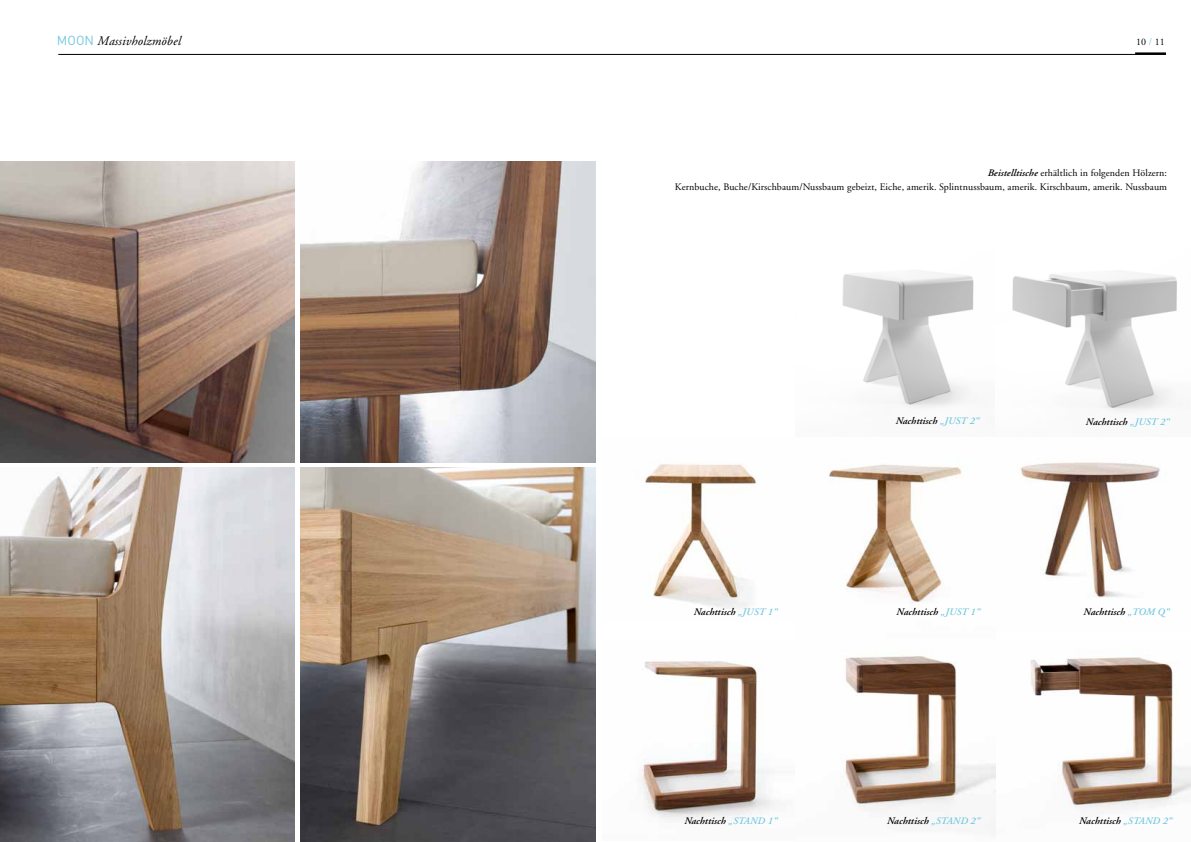
<style>
.page{position:relative;width:1191px;height:842px;background:#fff}
.page>*{position:absolute;margin:0;border:0;box-sizing:border-box;transform-origin:0 0}
.t1{font:italic 13px "Adobe Garamond";letter-spacing:.01em;color:#000}
.t2{font:10px/14px "Adobe Garamond";letter-spacing:.01em;color:#000;text-align:right}
.t3{font:italic 600 10px "Adobe Garamond";letter-spacing:.01em;color:#000}
.s1{font-family:"DIN";font-style:normal;color:#75c9e0}
.s2{color:#75c9e0}
.s3{font-weight:600;font-style:italic}
</style>
<div class="page">
<img style="left:0;top:468px;width:295px;height:374px">
<hr style="left:58px;top:54px;width:1108px;height:1px;background:#000">
<hr style="left:1135px;top:52px;width:31px;height:2px;background:#000">
<img style="left:300px;top:468px;width:295px;height:374px">
<img style="left:300px;top:162px;width:295px;height:300px">
<img style="left:0;top:162px;width:295px;height:300px">
<img style="left:642px;top:464px;width:115px;height:145px">
<img style="left:636px;top:656px;width:555px;height:164px">
<img style="left:842px;top:273px;width:335px;height:139px">
<img style="left:1018px;top:462px;width:142px;height:136px">
<img style="left:829px;top:464px;width:133px;height:139px">
<h1 class="t1" style="left:57px;top:34px;width:126px"><span class="s1">MOON</span> Massivholzmöbel</h1>
<p class="t2" style="left:1136px;top:35px;width:30px">10 <span class="s2">/</span> 11</p>
<p class="t2" style="left:675px;top:166px;width:494px"><span class="s3">Beistelltische</span> erhältlich in folgenden Hölzern:<br>Kernbuche, Buche/Kirschbaum/Nussbaum gebeizt, Eiche, amerik. Splintnussbaum, amerik. Kirschbaum, amerik. Nussbaum</p>
<p class="t3" style="left:895px;top:415px;width:85px">Nachttisch <span class="s2">„just 2“</span></p>
<p class="t3" style="left:1086px;top:417px;width:85px">Nachttisch <span class="s2">„just 2“</span></p>
<p class="t3" style="left:694px;top:607px;width:85px">Nachttisch <span class="s2">„just 1“</span></p>
<p class="t3" style="left:896px;top:607px;width:85px">Nachttisch <span class="s2">„just 1“</span></p>
<p class="t3" style="left:1083px;top:607px;width:87px">Nachttisch <span class="s2">„tom q“</span></p>
<p class="t3" style="left:684px;top:815px;width:95px">Nachttisch <span class="s2">„stand 1“</span></p>
<p class="t3" style="left:887px;top:815px;width:95px">Nachttisch <span class="s2">„stand 2“</span></p>
<p class="t3" style="left:1079px;top:815px;width:95px">Nachttisch <span class="s2">„stand 2“</span></p>
</div>
